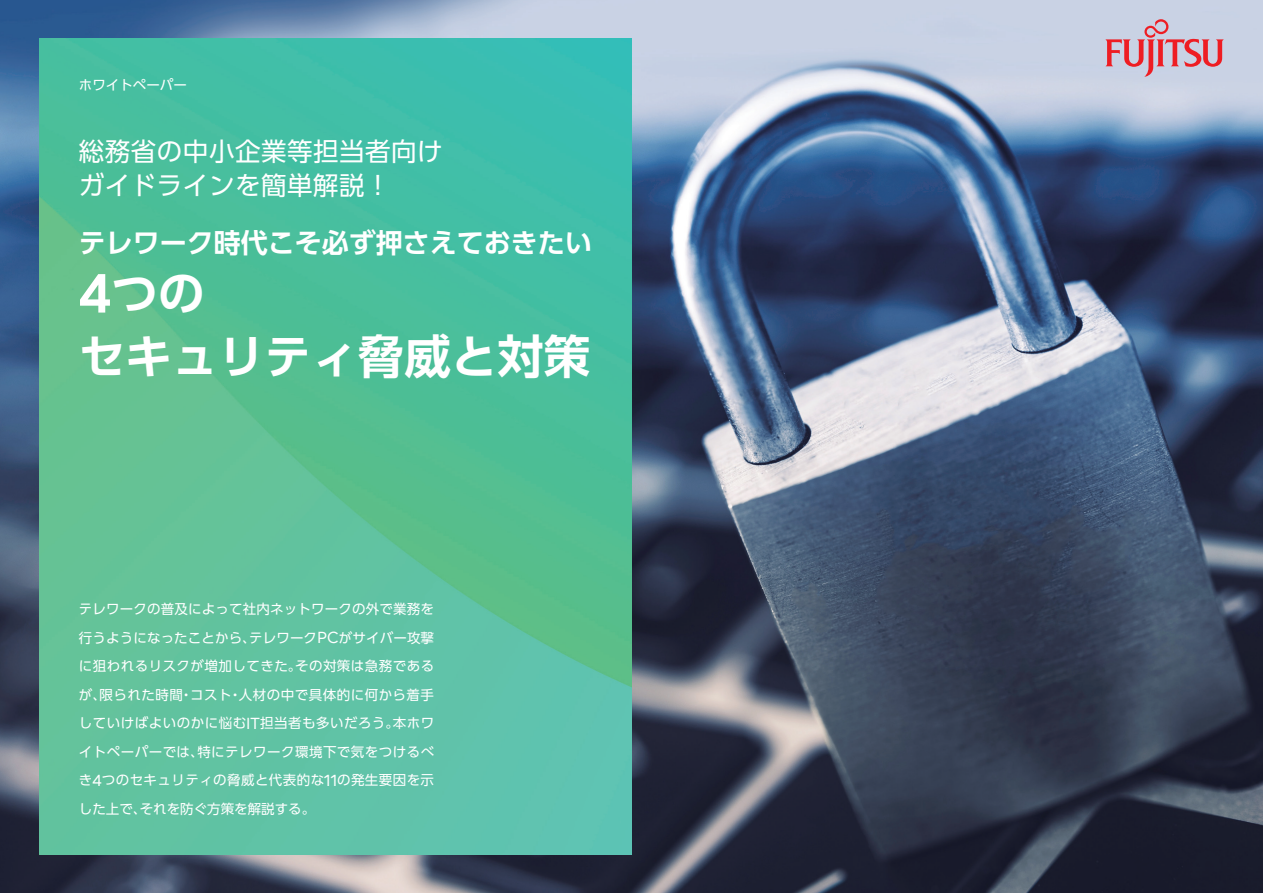
<style>
.page{position:relative;width:1263px;height:893px;background:#fff}
.page>*{position:absolute;margin:0;border:0;box-sizing:border-box;transform-origin:0 0}
.t1{font:700 46.5px "UD Shin Go Pro De";color:#fff}
.t2{font:700 27px "UD Shin Go Pro De";color:#fff}
.t3{font:25.5px "UD Shin Go Pro";letter-spacing:.02em;color:#fff}
.t4{font:13.5px/28.5px "UD Shin Go Pro";letter-spacing:.03em;color:#fff;text-align:justify}
.t5{font:13.5px "UD Shin Go Pro";color:#fff}
.s1{font-family:"Fujitsu Infinity Pro";font-size:54.9px}
.s2{font-family:"Fujitsu Infinity Pro";font-size:15.9px}
</style>
<div class="page">
<img style="left:0;top:0;width:1263px;height:893px">
<svg style="left:1105px;top:19px;width:119px;height:58px;background:#d1a9b9"></svg>
<img style="left:39px;top:38px;width:592px;height:817px">
<p class="t5" style="left:79px;top:74px;width:110px">ホワイトペーパー</p>
<p class="t3" style="left:79px;top:131px;width:365px">総務省の中小企業等担当者向け</p>
<p class="t3" style="left:79px;top:165px;width:313px">ガイドラインを簡単解説！</p>
<p class="t2" style="left:79px;top:221px;width:515px">テレワーク時代こそ必ず押さえておきたい</p>
<p class="t1" style="left:79px;top:255px;width:127px"><span class="s1">4</span>つの</p>
<p class="t1" style="left:79px;top:318px;width:513px">セキュリティ脅威と対策</p>
<p class="t4" style="left:79px;top:594px;width:357px">テレワークの普及によって社内ネットワークの外で業務を行うようになったことから、テレワーク<span class="s2">PC</span>がサイバー攻撃に狙われるリスクが増加してきた。その対策は急務であるが、限られた時間・コスト・人材の中で具体的に何から着手していけばよいのかに悩む<span class="s2">IT</span>担当者も多いだろう。本ホワイトペーパーでは、特にテレワーク環境下で気をつけるべき<span class="s2">4</span>つのセキュリティの脅威と代表的な<span class="s2">11</span>の発生要因を示した上で、それを防ぐ方策を解説する。</p>
</div>
